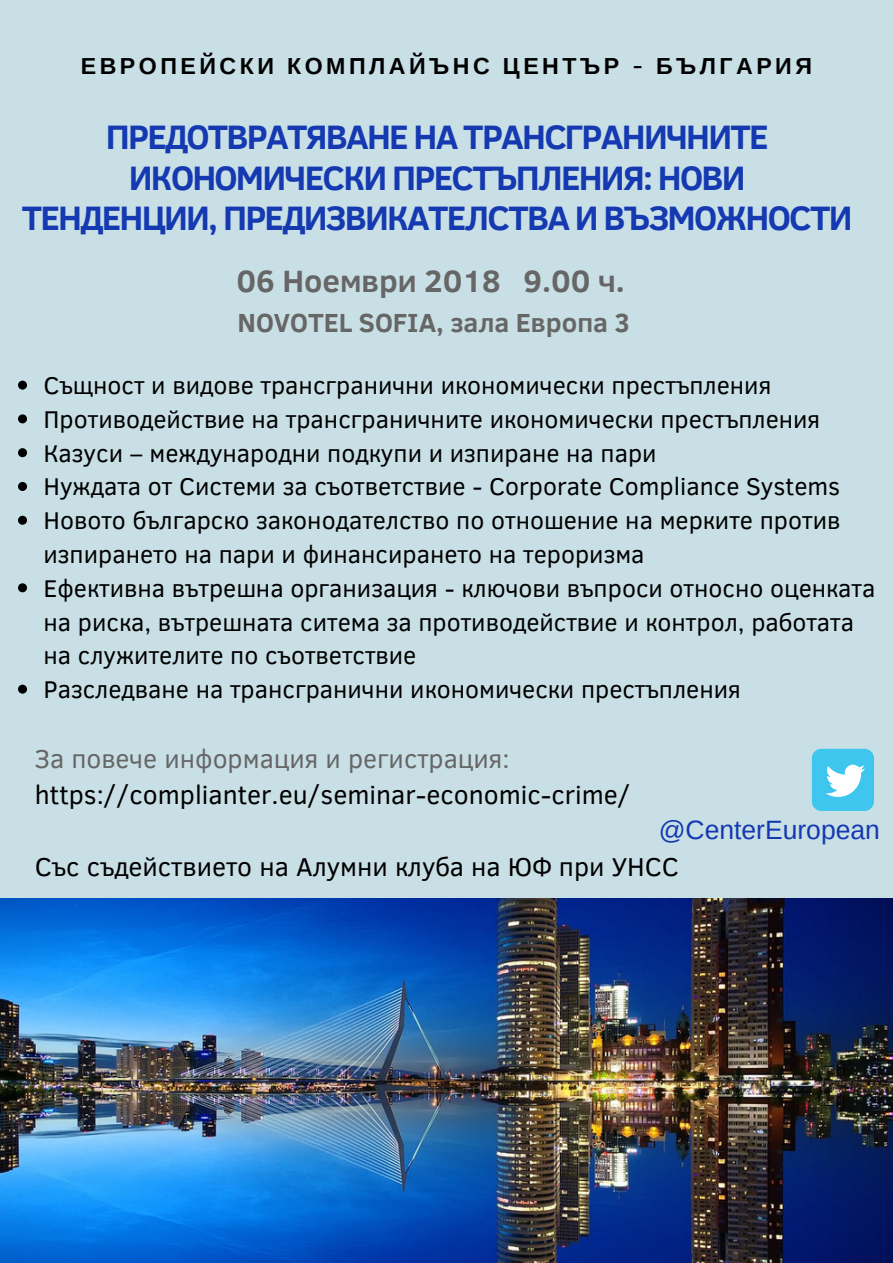
<style>
.page{position:relative;width:893px;height:1263px;background:#c9dfe6}
.page>*{position:absolute;margin:0;border:0;box-sizing:border-box;transform-origin:0 0}
.t1{font:700 34.8px/40.5px "Clear Sans";letter-spacing:-.05em;color:#1439b0;text-align:center}
.t2{font:700 31.65px "Clear Sans";color:#666}
.t3{font:700 26.85px "Clear Sans";color:#666}
.t4{font:26.55px "Clear Sans";color:#000}
.t5{font:26.55px "Clear Sans";color:#666}
.t6{font:26.55px "Arimo";color:#1439b0}
.t7{font:24.9px/33.8px "Clear Sans";color:#000}
.t8{font:700 23.25px "Liberation Sans";letter-spacing:.15em;color:#000}
.s1{font-family:"Libre Baskerville"}
</style>
<div class="page">
<img style="left:0;top:899px;width:893px;height:364px">
<svg style="left:18px;top:381px;width:9px;height:9px"></svg>
<svg style="left:18px;top:414px;width:9px;height:9px"></svg>
<svg style="left:18px;top:448px;width:9px;height:9px"></svg>
<svg style="left:18px;top:482px;width:9px;height:9px"></svg>
<svg style="left:18px;top:516px;width:9px;height:9px"></svg>
<svg style="left:18px;top:583px;width:9px;height:9px"></svg>
<svg style="left:18px;top:685px;width:9px;height:9px"></svg>
<div style="left:812px;top:749px;width:62px;height:62px;background:#3fc6ee;border-radius:9px"></div>
<svg style="left:825px;top:765px;width:40px;height:32px"></svg>
<p class="t8" style="left:81px;top:53px;width:733px">ЕВРОПЕЙСКИ КОМПЛАЙЪНС ЦЕНТЪР <span class="s1">-</span> БЪЛГАРИЯ</p>
<h1 class="t1" style="left:22px;top:115px;width:832px">ПРЕДОТВРАТЯВАНЕ НА ТРАНСГРАНИЧНИТЕ<br>ИКОНОМИЧЕСКИ ПРЕСТЪПЛЕНИЯ: НОВИ<br>ТЕНДЕНЦИИ, ПРЕДИЗВИКАТЕЛСТВА И ВЪЗМОЖНОСТИ</h1>
<p class="t2" style="left:237px;top:258px;width:390px">06 Ноември 2018 9.00 ч.</p>
<p class="t3" style="left:238px;top:303px;width:394px">NOVOTEL SOFIA, зала Европа 3</p>
<p class="t7" style="left:44px;top:367px;width:833px">Същност и видове трансгранични икономически престъпления Противодействие на трансграничните икономически престъпления Казуси – международни подкупи и изпиране на пари<br>Нуждата от Системи за съответствие - Corporate Compliance Systems Новото българско законодателство по отношение на мерките против изпирането на пари и финансирането на тероризма<br>Ефективна вътрешна организация - ключови въпроси относно оценката на риска, вътрешната ситема за противодействие и контрол, работата на служителите по съответствие<br>Разследване на трансгранични икономически престъпления</p>
<p class="t5" style="left:35px;top:739px;width:476px">За повече информация и регистрация:</p>
<p class="t4" style="left:35px;top:775px;width:597px">https://complianter.eu/seminar-economic-crime/</p>
<p class="t6" style="left:659px;top:815px;width:223px">@CenterEuropean</p>
<p class="t4" style="left:35px;top:847px;width:645px">Със съдействието на Алумни клуба на ЮФ при УНСС</p>
</div>
